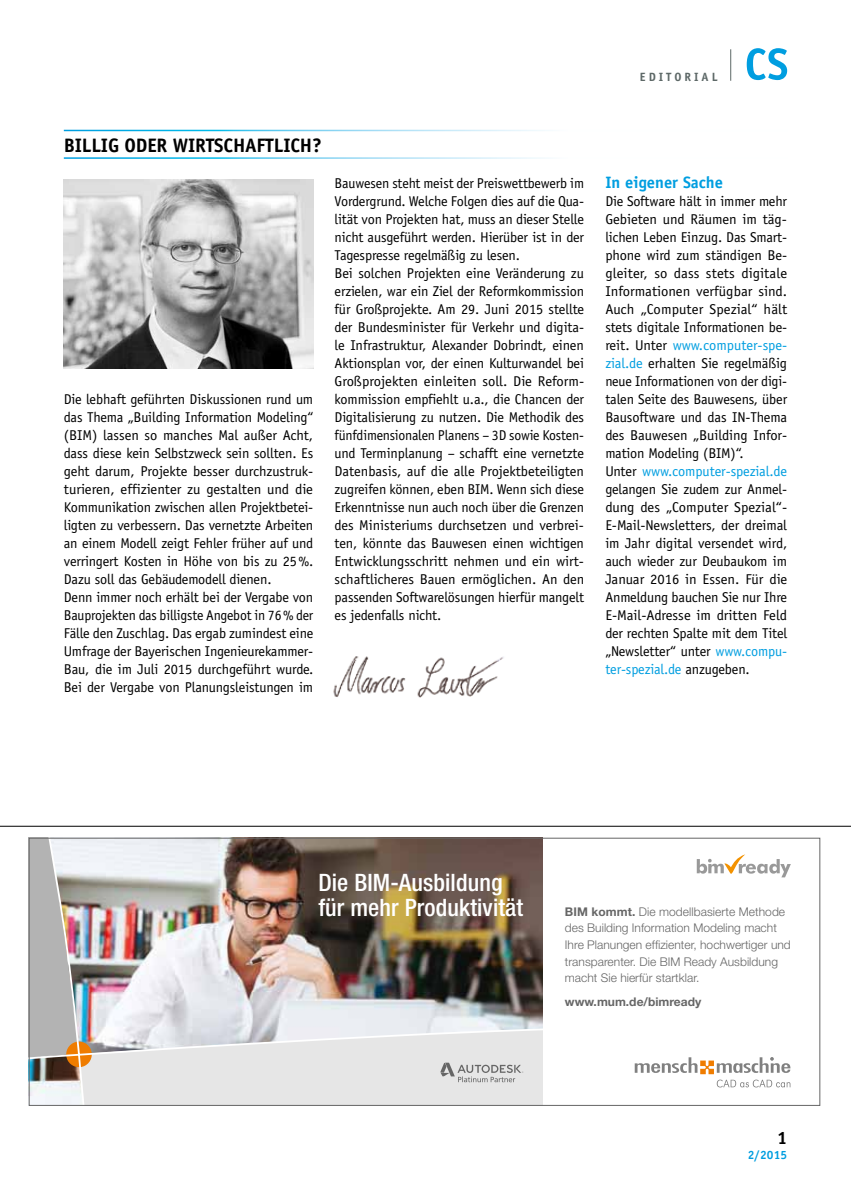
<style>
.page{position:relative;width:851px;height:1191px;background:#fff}
.page>*{position:absolute;margin:0;border:0;box-sizing:border-box;transform-origin:0 0}
.t1{font:500 condensed 24px/25.5px "Helvetica Neue";letter-spacing:.005em;color:#fff}
.t2{font:700 19.5px "Officina Sans Std";letter-spacing:-.01em;color:#000}
.t3{font:700 18px "Officina Sans Std";color:#000}
.t4{font:700 16.5px "Officina Sans Std";color:#009ee0}
.t5{font:14.25px/18px "Officina Sans Std";letter-spacing:-.01em;color:#000}
.t6{font:300 12px/16.5px "Helvetica Neue";color:#666}
.t7{font:700 12px "Helvetica Neue";color:#666}
.t8{font:700 12px "Officina Sans Std";color:#5d6867}
.t9{font:700 12px "Officina Sans Std";color:#009ee0}
.s1{color:#009ee0}
.s2{font-weight:700}
</style>
<div class="page">
<img style="left:64px;top:180px;width:249px;height:188px">
<hr style="left:730px;top:49px;width:1px;height:32px;background:#5d6867">
<svg style="left:746px;top:48px;width:41px;height:32px"></svg>
<img style="left:333px;top:656px;width:171px;height:41px">
<img style="left:31px;top:840px;width:511px;height:263px">
<svg style="left:696px;top:854px;width:94px;height:23px"></svg>
<svg style="left:634px;top:1057px;width:156px;height:30px"></svg>
<svg style="left:440px;top:1062px;width:83px;height:20px"></svg>
<hr style="left:0;top:826px;width:850px;height:1px;background:#000">
<p class="t8" style="left:639px;top:69px;width:36px">ED ITOR</p>
<p class="t8" style="left:694px;top:69px;width:17px">IAL</p>
<p class="t2" style="left:64px;top:133px;width:259px">billig oder wirtschaftlich?</p>
<p class="t5" style="left:64px;top:390px;width:251px">Die lebhaft geführten Diskussionen rund um das Thema „Building Information Modeling“ (BIM) lassen so manches Mal außer Acht, dass diese kein Selbstzweck sein sollten. Es geht darum, Projekte besser durchzustruk&shy;turieren, effizienter zu gestalten und die Kommunikation zwischen allen Projektbetei&shy;ligten zu verbessern. Das vernetzte Arbeiten an einem Modell zeigt Fehler früher auf und verringert Kosten in Höhe von bis zu 25%.<br>Dazu soll das Gebäudemodell dienen.<br>Denn immer noch erhält bei der Vergabe von Bauprojekten das billigste Angebot in 76% der Fälle den Zuschlag. Das ergab zumindest eine Umfrage der Bayerischen Ingenieurekammer-Bau, die im Juli 2015 durchgeführt wurde.<br>Bei der Vergabe von Planungsleistungen im</p>
<p class="t5" style="left:334px;top:174px;width:251px">Bauwesen steht meist der Preiswettbewerb im Vordergrund. Welche Folgen dies auf die Qua&shy;lität von Projekten hat, muss an dieser Stelle nicht ausgeführt werden. Hierüber ist in der Tagespresse regelmäßig zu lesen.<br>Bei solchen Projekten eine Veränderung zu erzielen, war ein Ziel der Reformkommission für Großprojekte. Am 29. Juni 2015 stellte der Bundesminister für Verkehr und digita&shy;le Infrastruktur, Alexander Dobrindt, einen Aktionsplan vor, der einen Kulturwandel bei Großprojekten einleiten soll. Die Reform&shy;kommission empfiehlt u.a., die Chancen der Digitalisierung zu nutzen. Die Methodik des fünfdimensionalen Planens – 3D sowie Kosten&shy;und Terminplanung – schafft eine vernetzte Datenbasis, auf die alle Projektbeteiligten zugreifen können, eben BIM. Wenn sich diese Erkenntnisse nun auch noch über die Grenzen des Ministeriums durchsetzen und verbrei&shy;ten, könnte das Bauwesen einen wichtigen Entwicklungsschritt nehmen und ein wirt&shy;schaftlicheres Bauen ermöglichen. An den passenden Softwarelösungen hierfür mangelt es jedenfalls nicht.</p>
<p class="t4" style="left:605px;top:172px;width:119px">In eigener Sache</p>
<p class="t5" style="left:605px;top:192px;width:183px">Die Software hält in immer mehr<br>Gebieten und Räumen im täg&shy;lichen Leben Einzug. Das Smart&shy;phone wird zum ständigen Be&shy;gleiter, so dass stets digitale<br>Informationen verfügbar sind.<br>Auch „Computer Spezial“ hält stets digitale Informationen be&shy;reit. Unter <span class="s1">www.computer-spe&shy;zial.de</span> erhalten Sie regelmäßig neue Informationen von der digi&shy;talen Seite des Bauwesens, über<br>Bausoftware und das IN-Thema des Bauwesen „Building Infor&shy;mation Modeling (BIM)“.<br>Unter <span class="s1">www.computer-spezial.de </span>gelangen Sie zudem zur Anmel&shy;dung des „Computer Spezial“-<br>E-Mail-Newsletters, der dreimal im Jahr digital versendet wird, auch wieder zur Deubaukom im<br>Januar 2016 in Essen. Für die<br>Anmeldung bauchen Sie nur Ihre<br>E-Mail-Adresse im dritten Feld der rechten Spalte mit dem Titel „Newsletter“ unter <span class="s1">www.compu&shy;ter-spezial.de</span> anzugeben.</p>
<p class="t1" style="left:318px;top:869px;width:206px">Die BIM-Ausbildung für mehr Produktivität</p>
<p class="t6" style="left:565px;top:903px;width:227px"><span class="s2">BIM kommt.</span> Die modellbasierte Methode des Building Information Modeling macht Ihre Planungen effizienter, hochwertiger und transparenter. Die BIM Ready Ausbildung macht Sie hierfür startklar.</p>
<p class="t7" style="left:565px;top:994px;width:138px">www.mum.de/bimready</p>
<p class="t3" style="left:777px;top:1127px;width:12px">1</p>
<p class="t9" style="left:747px;top:1147px;width:41px">2/2015</p>
</div>
